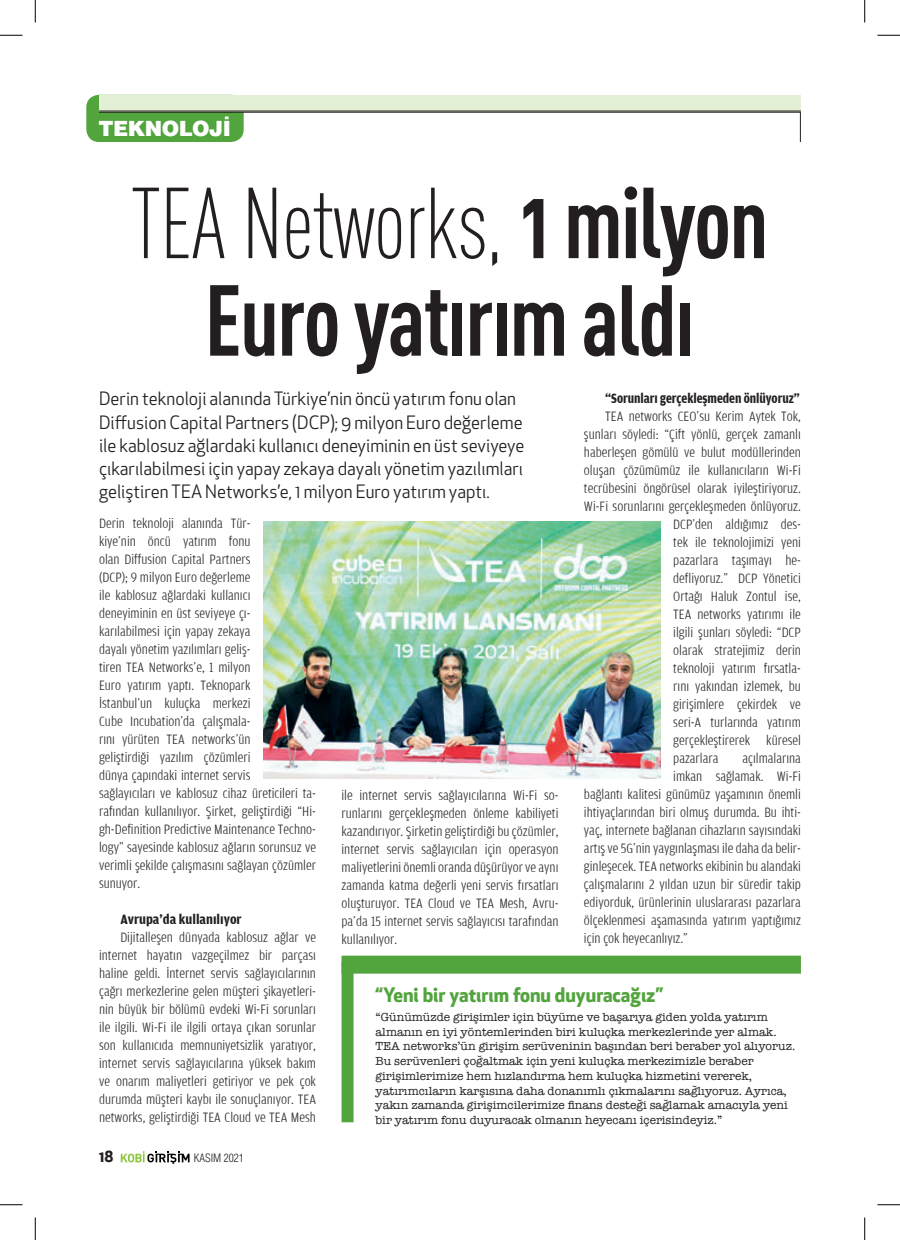
<style>
.page{position:relative;width:900px;height:1240px;background:#fff}
.page>*{position:absolute;margin:0;border:0;box-sizing:border-box;transform-origin:0 0}
.t1{font:99px "DIN Cond Light Alternate";letter-spacing:-.01em;color:#231f20;scale:.95 1}
.t2{font:99px "DIN Cond Bold Alternate";letter-spacing:-.02em;color:#231f20;scale:.95 1}
.t3{font:900 21px "Helveticam";letter-spacing:-.025em;color:#fff}
.t4{font:700 19.5px "Apex New";color:#52a43d}
.t5{font:18px/23.2px "Apex New";color:#231f20}
.t6{font:700 15px "Apex New";color:#231f20}
.t7{font:300 condensed 14.25px/18px "Amplitude Aubi 3";color:#231f20;text-align:justify;scale:1.05 1}
.t8{font:700 condensed 14.25px "Amplitude Aubi 3";letter-spacing:-.005em;color:#231f20}
.t9{font:700 condensed 14.25px "Amplitude Aubi 3";letter-spacing:-.005em;color:#231f20;scale:1.05 1}
.t10{font:12px/14.7px "American Typewriter";color:#231f20}
.t11{font:300 11.25px "Helveticam Cond";color:#231f20}
.s1{font-family:"DIN Cond Bold Alternate"}
</style>
<div class="page">
<div style="left:86px;top:95px;width:158px;height:47px;background:#52a43d;border-radius:13px"></div>
<svg style="left:121px;top:1151px;width:68px;height:13px"></svg>
<div style="left:99px;top:95px;width:702px;height:16px;background:#e3f0d5"></div>
<hr style="left:99px;top:111px;width:702px;height:1px;background:#231f20">
<hr style="left:99px;top:112px;width:702px;height:1px;background:#231f20">
<div style="left:341px;top:955px;width:460px;height:18px;background:#52a43d"></div>
<div style="left:341px;top:961px;width:12px;height:161px;background:#52a43d"></div>
<hr style="left:800px;top:112px;width:1px;height:30px;background:#231f20">
<img style="left:263px;top:522px;width:397px;height:256px">
<svg style="left:0;top:35px;width:22px;height:1px"></svg>
<svg style="left:877px;top:35px;width:23px;height:1px"></svg>
<svg style="left:0;top:1204px;width:22px;height:1px"></svg>
<svg style="left:877px;top:1204px;width:23px;height:1px"></svg>
<svg style="left:35px;top:0;width:1px;height:22px"></svg>
<svg style="left:35px;top:1217px;width:1px;height:23px"></svg>
<svg style="left:864px;top:0;width:1px;height:22px"></svg>
<svg style="left:864px;top:1217px;width:1px;height:23px"></svg>
<h2 class="t3" style="left:99px;top:114px;width:134px">TEKNOLOJİ</h2>
<h1 class="t1" style="left:131px;top:167px;width:673px">TEA Networks, <span class="s1">1 milyon</span></h1>
<h1 class="t2" style="left:204px;top:260px;width:517px">Euro yatırım aldı</h1>
<p class="t5" style="left:99px;top:387px;width:427px">Derin teknoloji alanında Türkiye’nin öncü yatırım fonu olan Diffusion Capital Partners (DCP); 9 milyon Euro değerleme ile kablosuz ağlardaki kullanıcı deneyiminin en üst seviyeye çıkarılabilmesi için yapay zekaya dayalı yönetim yazılımları geliştiren TEA Networks’e, 1 milyon Euro yatırım yaptı.</p>
<p class="t8" style="left:605px;top:390px;width:196px">“Sorunları gerçekleşmeden önlüyoruz”</p>
<p class="t7" style="left:605px;top:407px;width:188px">TEA networks CEO’su Kerim Aytek Tok,</p>
<p class="t7" style="left:584px;top:425px;width:208px">şunları söyledi: “Çift yönlü, gerçek zamanlı</p>
<p class="t7" style="left:584px;top:443px;width:208px">haberleşen gömülü ve bulut modüllerinden</p>
<p class="t7" style="left:584px;top:461px;width:208px">oluşan çözümümüz ile kullanıcıların Wi-Fi</p>
<p class="t7" style="left:584px;top:479px;width:208px">tecrübesini öngörüsel olarak iyileştiriyoruz.</p>
<p class="t7" style="left:584px;top:497px;width:208px">Wi-Fi sorunlarını gerçekleşmeden önlüyoruz.</p>
<p class="t7" style="left:673px;top:515px;width:123px">DCP’den aldığımız des-</p>
<p class="t7" style="left:673px;top:533px;width:123px">tek ile teknolojimizi yeni</p>
<p class="t7" style="left:673px;top:551px;width:123px">pazarlara taşımayı he-</p>
<p class="t7" style="left:673px;top:569px;width:123px">defliyoruz.” DCP Yönetici</p>
<p class="t7" style="left:673px;top:587px;width:123px">Ortağı Haluk Zontul ise,</p>
<p class="t7" style="left:673px;top:605px;width:123px">TEA networks yatırımı ile</p>
<p class="t7" style="left:673px;top:623px;width:123px">ilgili şunları söyledi: “DCP</p>
<p class="t7" style="left:673px;top:641px;width:123px">olarak stratejimiz derin</p>
<p class="t7" style="left:673px;top:659px;width:123px">teknoloji yatırım fırsatla-</p>
<p class="t7" style="left:673px;top:677px;width:123px">rını yakından izlemek, bu</p>
<p class="t7" style="left:673px;top:695px;width:123px">girişimlere çekirdek ve</p>
<p class="t7" style="left:673px;top:713px;width:123px">seri-A turlarında yatırım</p>
<p class="t7" style="left:673px;top:731px;width:123px">gerçekleştirerek küresel</p>
<p class="t7" style="left:673px;top:749px;width:44px">pazarlara</p>
<p class="t7" style="left:742px;top:749px;width:57px">açılmalarına</p>
<p class="t7" style="left:673px;top:767px;width:123px">imkan sağlamak. Wi-Fi</p>
<p class="t7" style="left:584px;top:785px;width:208px">bağlantı kalitesi günümüz yaşamının önemli</p>
<p class="t7" style="left:584px;top:803px;width:208px">ihtiyaçlarından biri olmuş durumda. Bu ihti-</p>
<p class="t7" style="left:584px;top:821px;width:208px">yaç, internete bağlanan cihazların sayısındaki</p>
<p class="t7" style="left:584px;top:839px;width:208px">artış ve 5G’nin yaygınlaşması ile daha da belir-</p>
<p class="t7" style="left:584px;top:857px;width:208px">ginleşecek. TEA networks ekibinin bu alandaki</p>
<p class="t7" style="left:584px;top:875px;width:208px">çalışmalarını 2 yıldan uzun bir süredir takip</p>
<p class="t7" style="left:584px;top:893px;width:208px">ediyorduk, ürünlerinin uluslararası pazarlara</p>
<p class="t7" style="left:584px;top:911px;width:208px">ölçeklenmesi aşamasında yatırım yaptığımız</p>
<p class="t7" style="left:584px;top:929px;width:100px">için çok heyecanlıyız.”</p>
<p class="t7" style="left:99px;top:514px;width:208px;text-align:left">Derin teknoloji alanında Tür-<br>kiye’nin öncü yatırım fonu<br>olan Diffusion Capital Partners<br>(DCP); 9 milyon Euro değerleme<br>ile kablosuz ağlardaki kullanıcı<br>deneyiminin en üst seviyeye çı-<br>karılabilmesi için yapay zekaya<br>dayalı yönetim yazılımları geliş-<br>tiren TEA Networks’e, 1 milyon<br>Euro yatırım yaptı. Teknopark<br>İstanbul’un kuluçka merkezi<br>Cube Incubation’da çalışmala-<br>rını yürüten TEA networks’ün<br>geliştirdiği yazılım çözümleri<br>dünya çapındaki internet servis<br>sağlayıcıları ve kablosuz cihaz üreticileri ta&shy;rafından kullanılıyor. Şirket, geliştirdiği “Hi&shy;gh-Definition Predictive Maintenance Techno&shy;logy” sayesinde kablosuz ağların sorunsuz ve verimli şekilde çalışmasını sağlayan çözümler sunuyor.</p>
<p class="t9" style="left:120px;top:912px;width:117px">Avrupa’da kullanılıyor</p>
<p class="t7" style="left:99px;top:928px;width:208px;text-indent:21px">Dijitalleşen dünyada kablosuz ağlar ve internet hayatın vazgeçilmez bir parçası haline geldi. İnternet servis sağlayıcılarının çağrı merkezlerine gelen müşteri şikayetleri&shy;nin büyük bir bölümü evdeki Wi-Fi sorunları ile ilgili. Wi-Fi ile ilgili ortaya çıkan sorunlar son kullanıcıda memnuniyetsizlik yaratıyor, internet servis sağlayıcılarına yüksek bakım ve onarım maliyetleri getiriyor ve pek çok durumda müşteri kaybı ile sonuçlanıyor. TEA networks, geliştirdiği TEA Cloud ve TEA Mesh</p>
<p class="t7" style="left:341px;top:786px;width:208px">ile internet servis sağlayıcılarına Wi-Fi so&shy;runlarını gerçekleşmeden önleme kabiliyeti kazandırıyor. Şirketin geliştirdiği bu çözümler, internet servis sağlayıcıları için operasyon maliyetlerini önemli oranda düşürüyor ve aynı zamanda katma değerli yeni servis fırsatları oluşturuyor. TEA Cloud ve TEA Mesh, Avru&shy;pa’da 15 internet servis sağlayıcısı tarafından kullanılıyor.</p>
<h3 class="t4" style="left:375px;top:981px;width:289px">“Yeni bir yatırım fonu duyuracağız”</h3>
<p class="t10" style="left:375px;top:1009px;width:421px">“Günümüzde girişimler için büyüme ve başarıya giden yolda yatırım almanın en iyi yöntemlerinden biri kuluçka merkezlerinde yer almak.<br>TEA networks’ün girişim serüveninin başından beri beraber yol alıyoruz.<br>Bu serüvenleri çoğaltmak için yeni kuluçka merkezimizle beraber girişimlerimize hem hızlandırma hem kuluçka hizmetini vererek, yatırımcıların karşısına daha donanımlı çıkmalarını sağlıyoruz. Ayrıca, yakın zamanda girişimcilerimize finans desteği sağlamak amacıyla yeni bir yatırım fonu duyuracak olmanın heyecanı içerisindeyiz.”</p>
<p class="t6" style="left:99px;top:1146px;width:16px">18</p>
<p class="t11" style="left:194px;top:1152px;width:51px">KASIM 2021</p>
</div>
